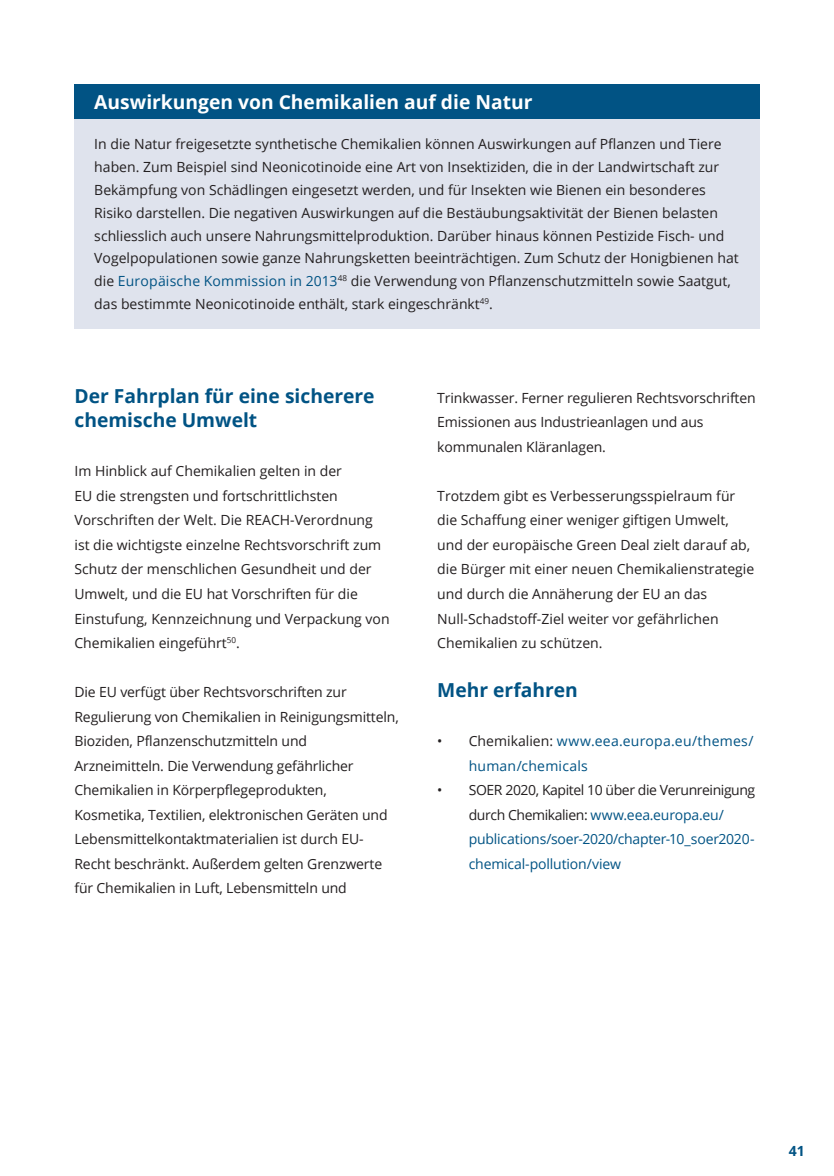
<style>
.page{position:relative;width:834px;height:1176px;background:#fff}
.page>*{position:absolute;margin:0;border:0;box-sizing:border-box;transform-origin:0 0}
.Heading_2{font:700 19.25px/24.5px "Open Sans";color:#015384}
.Heading_2-2{font:700 19.25px "Open Sans";color:#fff}
.t1{font:14px/24.5px "Open Sans";color:#231f20}
.t2{font:14px/24.5px "Open Sans";letter-spacing:-.015em;color:#015384}
.t3{font:14px/24.5px "Open Sans";letter-spacing:.015em;color:#015384}
.t4{font:700 14px "Open Sans";color:#015384}
.s1{color:#015384}
.s2{color:#231f20}
.s3{color:#fff}
</style>
<div class="page">
<div style="left:74px;top:84px;width:685px;height:35px;background:#015384"></div>
<div style="left:74px;top:119px;width:685px;height:210px;background:#dfe3ed"></div>
<p class="Heading_2-2" style="left:94px;top:88px;width:439px">Auswirkungen von Chemikalien auf die Natur</p>
<p class="t1" style="left:94px;top:133px;width:645px;line-height:22.8px">In die Natur freigesetzte synthetische Chemikalien können Auswirkungen auf Pflanzen und Tiere haben. Zum Beispiel sind Neonicotinoide eine Art von Insektiziden, die in der Landwirtschaft zur Bekämpfung von Schädlingen eingesetzt werden, und für Insekten wie Bienen ein besonderes Risiko darstellen. Die negativen Auswirkungen auf die Bestäubungsaktivität der Bienen belasten schliesslich auch unsere Nahrungsmittelproduktion. Darüber hinaus können Pestizide Fisch- und Vogelpopulationen sowie ganze Nahrungsketten beeinträchtigen. Zum Schutz der Honigbienen hat die <span class="s1">Europäische Kommission in 2013</span><sup>48</sup> die Verwendung von Pflanzenschutzmitteln sowie Saatgut, das bestimmte Neonicotinoide enthält, stark eingeschränkt<sup>49</sup>.</p>
<p class="Heading_2" style="left:74px;top:383px;width:301px">Der Fahrplan für eine sicherere chemische Umwelt</p>
<p class="t1" style="left:74px;top:459px;width:317px">Im Hinblick auf Chemikalien gelten in der<br>EU die strengsten und fortschrittlichsten Vorschriften der Welt. Die REACH-Verordnung ist die wichtigste einzelne Rechtsvorschrift zum Schutz der menschlichen Gesundheit und der Umwelt, und die EU hat Vorschriften für die Einstufung, Kennzeichnung und Verpackung von Chemikalien eingeführt<sup>50</sup>.</p>
<p class="t1" style="left:74px;top:679px;width:326px">Die EU verfügt über Rechtsvorschriften zur Regulierung von Chemikalien in Reinigungsmitteln, Bioziden, Pflanzenschutzmitteln und Arzneimitteln. Die Verwendung gefährlicher Chemikalien in Körperpflegeprodukten, Kosmetika, Textilien, elektronischen Geräten und Lebensmittelkontaktmaterialien ist durch EU-Recht beschränkt. Außerdem gelten Grenzwerte für Chemikalien in Luft, Lebensmitteln und</p>
<p class="t1" style="left:437px;top:385px;width:320px">Trinkwasser. Ferner regulieren Rechtsvorschriften<br>Emissionen aus Industrieanlagen und aus kommunalen Kläranlagen.</p>
<p class="t1" style="left:437px;top:483px;width:318px">Trotzdem gibt es Verbesserungsspielraum für die Schaffung einer weniger giftigen Umwelt, und der europäische Green Deal zielt darauf ab, die Bürger mit einer neuen Chemikalienstrategie und durch die Annäherung der EU an das Null-Schadstoff-Ziel weiter vor gefährlichen Chemikalien zu schützen.</p>
<p class="Heading_2" style="left:437px;top:677px;width:142px">Mehr erfahren</p>
<p class="t3" style="left:468px;top:728px;width:286px;text-indent:-32px"><span class="s2">• Chemikalien:</span> www.eea.europa.eu/themes/ human/chemicals</p>
<p class="t2" style="left:468px;top:777px;width:288px;text-indent:-32px"><span class="s2">• SOER 2020, Kapitel 10 über die Verunreinigung durch Chemikalien:</span> www.eea.europa.eu/ publications/soer-2020/chapter-10_soer2020- chemical-pollution/view</p>
<p class="t4" style="left:788px;top:1140px;width:32px">41<span class="s3">41</span></p>
</div>
